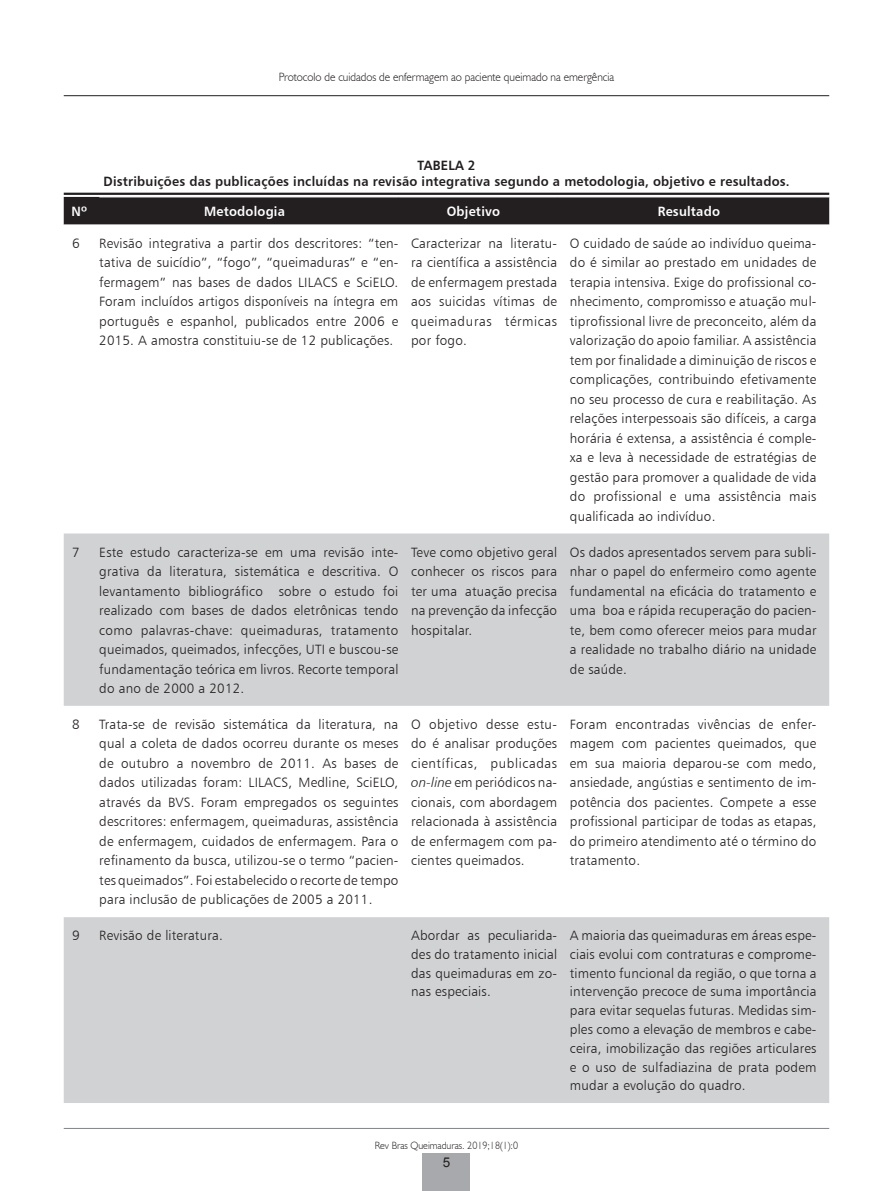
<style>
.page{position:relative;width:893px;height:1191px;background:#fff}
.page>*{position:absolute;margin:0;border:0;box-sizing:border-box;transform-origin:0 0}
.Texto_tabela_central{font:13.5px/19.5px "Humanist 777 BT Light B";letter-spacing:.015em;color:#231f20;text-align:justify}
.Título_Tabela{font:13.5px/16.5px "Humanist 777 BT Bold B";letter-spacing:.015em;color:#231f20;text-align:center;scale:.95 1}
.Título_Tabela_Branco{font:13.5px "Humanist 777 BT Bold B";letter-spacing:.015em;color:#fff;scale:.95 1}
.Texto_tabela_esquerd{font:13.5px "Humanist 777 BT Light B";color:#231f20}
.t1{font:13.5px "Arial";color:#231f20}
.t2{font:300 12px "Humanist 521 BT";color:#231f20;scale:.95 1}
.t3{font:300 10.5px "Humanist 521 BT";color:#231f20;scale:.95 1}
.s1{font-family:"Humanist 777 BT Light Italic B"}
</style>
<div class="page">
<hr style="left:64px;top:95px;width:765px;height:1px;background:#231f20">
<hr style="left:64px;top:1128px;width:765px;height:1px;background:#828487">
<div style="left:423px;top:1153px;width:47px;height:38px;background:#a8a9ad"></div>
<hr style="left:64px;top:193px;width:765px;height:2px;background:#231f20">
<div style="left:64px;top:197px;width:765px;height:28px;background:#231f20"></div>
<svg style="left:64px;top:533px;width:765px;height:570px;fill:#d1d2d4"></svg>
<p class="t2" style="left:279px;top:70px;width:355px">Protocolo de cuidados de enfermagem ao paciente queimado na emergência</p>
<p class="Título_Tabela" style="left:104px;top:156px;width:724px">TABELA 2<br>Distribuições das publicações incluídas na revisão integrativa segundo a metodologia, objetivo e resultados.</p>
<p class="Título_Tabela_Branco" style="left:71px;top:202px;width:18px">Nº</p>
<p class="Título_Tabela_Branco" style="left:204px;top:202px;width:87px">Metodologia</p>
<p class="Título_Tabela_Branco" style="left:447px;top:202px;width:57px">Objetivo</p>
<p class="Título_Tabela_Branco" style="left:658px;top:202px;width:67px">Resultado</p>
<p class="Texto_tabela_esquerd" style="left:72px;top:235px;width:9px">6</p>
<p class="Texto_tabela_central" style="left:99px;top:233px;width:301px">Revisão integrativa a partir dos descritores: “ten&shy;tativa de suicídio”, “fogo”, “queimaduras” e “en&shy;fermagem” nas bases de dados LILACS e SciELO.<br>Foram incluídos artigos disponíveis na íntegra em português e espanhol, publicados entre 2006 e 2015. A amostra constituiu-se de 12 publicações.</p>
<p class="Texto_tabela_central" style="left:411px;top:233px;width:148px">Caracterizar na literatu&shy;ra científica a assistência de enfermagem prestada aos suicidas vítimas de queimaduras térmicas por fogo.</p>
<p class="Texto_tabela_central" style="left:570px;top:233px;width:248px">O cuidado de saúde ao indivíduo queima&shy;do é similar ao prestado em unidades de terapia intensiva. Exige do profissional co&shy;nhecimento, compromisso e atuação mul&shy;tiprofissional livre de preconceito, além da valorização do apoio familiar. A assistência tem por finalidade a diminuição de riscos e complicações, contribuindo efetivamente no seu processo de cura e reabilitação. As relações interpessoais são difíceis, a carga horária é extensa, a assistência é comple&shy;xa e leva à necessidade de estratégias de gestão para promover a qualidade de vida do profissional e uma assistência mais qualificada ao indivíduo.</p>
<p class="Texto_tabela_esquerd" style="left:72px;top:543px;width:9px">7</p>
<p class="Texto_tabela_central" style="left:99px;top:542px;width:301px">Este estudo caracteriza-se em uma revisão inte&shy;grativa da literatura, sistemática e descritiva. O levantamento bibliográfico sobre o estudo foi realizado com bases de dados eletrônicas tendo como palavras-chave: queimaduras, tratamento queimados, queimados, infecções, UTI e buscou-se fundamentação teórica em livros. Recorte temporal do ano de 2000 a 2012.</p>
<p class="Texto_tabela_central" style="left:411px;top:542px;width:148px">Teve como objetivo geral conhecer os riscos para ter uma atuação precisa na prevenção da infecção hospitalar.</p>
<p class="Texto_tabela_central" style="left:570px;top:542px;width:248px">Os dados apresentados servem para subli&shy;nhar o papel do enfermeiro como agente fundamental na eficácia do tratamento e uma boa e rápida recuperação do pacien&shy;te, bem como oferecer meios para mudar a realidade no trabalho diário na unidade de saúde.</p>
<p class="Texto_tabela_esquerd" style="left:72px;top:716px;width:9px">8</p>
<p class="Texto_tabela_central" style="left:99px;top:714px;width:301px">Trata-se de revisão sistemática da literatura, na qual a coleta de dados ocorreu durante os meses de outubro a novembro de 2011. As bases de dados utilizadas foram: LILACS, Medline, SciELO, através da BVS. Foram empregados os seguintes descritores: enfermagem, queimaduras, assistência de enfermagem, cuidados de enfermagem. Para o refinamento da busca, utilizou-se o termo “pacien&shy;tes queimados”. Foi estabelecido o recorte de tempo para inclusão de publicações de 2005 a 2011.</p>
<p class="Texto_tabela_central" style="left:411px;top:714px;width:148px">O objetivo desse estu&shy;do é analisar produções científicas, publicadas <span class="s1">on-line</span> em periódicos na&shy;cionais, com abordagem relacionada à assistência de enfermagem com pa&shy;cientes queimados.</p>
<p class="Texto_tabela_central" style="left:570px;top:714px;width:248px">Foram encontradas vivências de enfer&shy;magem com pacientes queimados, que em sua maioria deparou-se com medo, ansiedade, angústias e sentimento de im&shy;potência dos pacientes. Compete a esse profissional participar de todas as etapas, do primeiro atendimento até o término do tratamento.</p>
<p class="Texto_tabela_esquerd" style="left:72px;top:927px;width:9px">9</p>
<p class="Texto_tabela_central" style="left:99px;top:925px;width:125px">Revisão de literatura.</p>
<p class="Texto_tabela_central" style="left:411px;top:926px;width:147px;line-height:18.8px">Abordar as peculiarida&shy;des do tratamento inicial das queimaduras em zo&shy;nas especiais.</p>
<p class="Texto_tabela_central" style="left:570px;top:926px;width:248px;line-height:18.8px">A maioria das queimaduras em áreas espe&shy;ciais evolui com contraturas e comprome&shy;timento funcional da região, o que torna a intervenção precoce de suma importância para evitar sequelas futuras. Medidas sim&shy;ples como a elevação de membros e cabe&shy;ceira, imobilização das regiões articulares e o uso de sulfadiazina de prata podem mudar a evolução do quadro.</p>
<p class="t3" style="left:375px;top:1138px;width:152px">Rev Bras Queimaduras. 2019;18(1):0</p>
<p class="t1" style="left:443px;top:1153px;width:9px">5</p>
</div>
